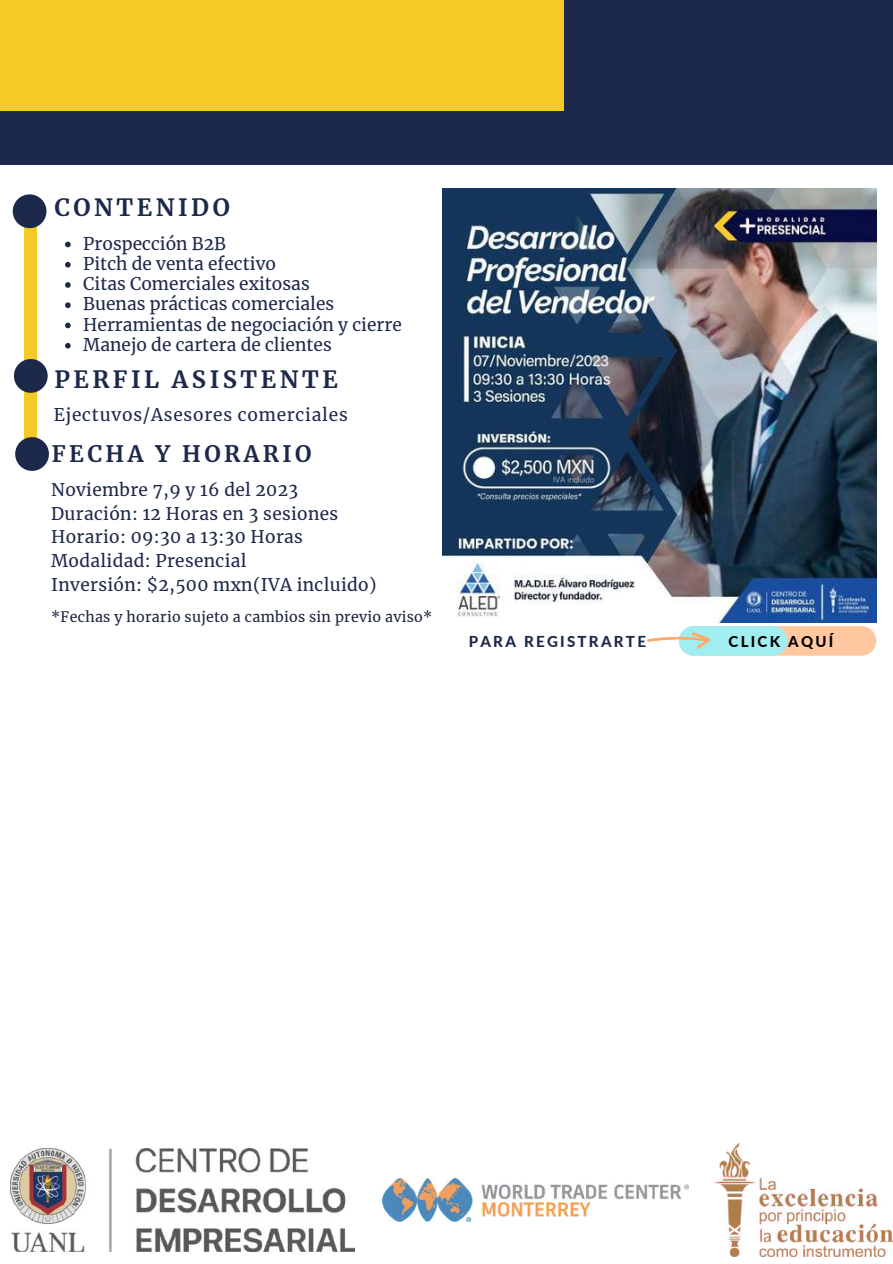
<style>
.page{position:relative;width:893px;height:1264px;background:#fff}
.page>*{position:absolute;margin:0;border:0;box-sizing:border-box;transform-origin:0 0}
.t1{font:700 23.55px "Merriweather";letter-spacing:.15em;color:#1d294a}
.t2{font:700 22.5px "Merriweather";letter-spacing:.15em;color:#1d294a}
.t3{font:17.25px/20.2px "Merriweather";letter-spacing:.005em;color:#1d294a}
.t4{font:17.25px "Merriweather";letter-spacing:.045em;color:#1d294a}
.t5{font:800 15.15px "Lato";letter-spacing:.15em;color:#1d294a}
.t6{font:800 15px "Lato";letter-spacing:.15em;color:#000}
.t7{font:14.25px "Merriweather";letter-spacing:.02em;color:#1b253c}
</style>
<div class="page">
<div style="left:0;top:0;width:892px;height:164px;background:#1d294a"></div>
<div style="left:0;top:0;width:564px;height:110px;background:#f4ca26"></div>
<img style="left:10px;top:1148px;width:344px;height:103px">
<img style="left:715px;top:1143px;width:177px;height:113px">
<img style="left:383px;top:1178px;width:305px;height:42px">
<div style="left:679px;top:626px;width:197px;height:29px;background:#ffc8a1;border-radius:15px"></div>
<div style="left:679px;top:626px;width:108px;height:29px;background:#a1eef0;border-radius:15px"></div>
<svg style="left:647px;top:632px;width:63px;height:17px"></svg>
<img style="left:442px;top:189px;width:434px;height:433px">
<div style="left:25px;top:219px;width:11px;height:227px;background:#f4ca26"></div>
<svg style="left:13px;top:194px;width:33px;height:34px"></svg>
<svg style="left:14px;top:359px;width:34px;height:34px"></svg>
<svg style="left:65px;top:242px;width:6px;height:5px"></svg>
<svg style="left:65px;top:262px;width:6px;height:5px"></svg>
<svg style="left:65px;top:282px;width:6px;height:6px"></svg>
<svg style="left:65px;top:302px;width:6px;height:6px"></svg>
<svg style="left:65px;top:323px;width:6px;height:5px"></svg>
<svg style="left:65px;top:343px;width:6px;height:5px"></svg>
<svg style="left:15px;top:437px;width:34px;height:34px"></svg>
<h1 class="t1" style="left:54px;top:192px;width:177px">CONTENIDO</h1>
<p class="t3" style="left:83px;top:233px;width:320px">Prospección B2B<br>Pitch de venta efectivo<br>Citas Comerciales exitosas<br>Buenas prácticas comerciales<br>Herramientas de negociación y cierre<br>Manejo de cartera de clientes</p>
<h1 class="t1" style="left:54px;top:364px;width:285px">PERFIL ASISTENTE</h1>
<p class="t4" style="left:54px;top:404px;width:295px">Ejectuvos/Asesores comerciales</p>
<h2 class="t2" style="left:52px;top:440px;width:261px">FECHA Y HORARIO</h2>
<p class="t3" style="left:51px;top:478px;width:327px;line-height:23.5px">Noviembre 7,9 y 16 del 2023<br>Duración: 12 Horas en 3 sesiones<br>Horario: 09:30 a 13:30 Horas<br>Modalidad: Presencial<br>Inversión: $2,500 mxn(IVA incluido)</p>
<p class="t7" style="left:51px;top:608px;width:382px">*Fechas y horario sujeto a cambios sin previo aviso*</p>
<p class="t5" style="left:468px;top:631px;width:179px">PARA REGISTRARTE</p>
<p class="t6" style="left:728px;top:631px;width:106px">CLICK AQUÍ</p>
</div>
